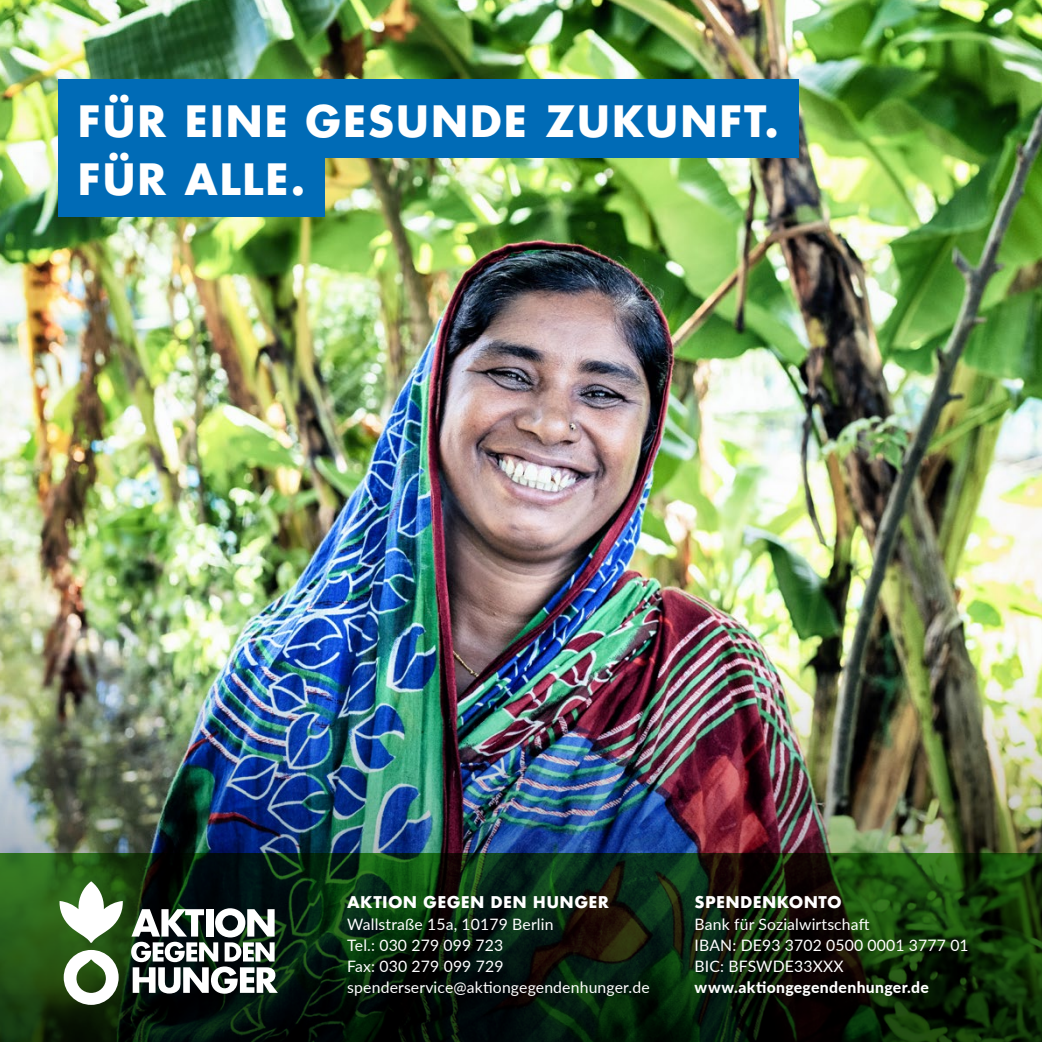
<style>
.page{position:relative;width:1042px;height:1042px;background:#fff}
.page>*{position:absolute;margin:0;border:0;box-sizing:border-box;transform-origin:0 0}
.t1{font:700 42px/57.8px "Futura LT Pro";letter-spacing:.05em;color:#fff}
.t2{font:15.75px/21px "Lato";letter-spacing:.01em;color:#fff}
.t3{font:700 15.75px "Futura";letter-spacing:.02em;color:#fff}
.t4{font:800 15.75px "Lato";letter-spacing:.02em;color:#fff}
</style>
<div class="page">
<img style="left:0;top:0;width:1042px;height:632px">
<img style="left:0;top:632px;width:1042px;height:221px">
<svg style="left:0;top:853px;width:1042px;height:189px;background:#0d260c"></svg>
<div style="left:58px;top:79px;width:741px;height:79px;background:#006bb6"></div>
<div style="left:58px;top:138px;width:267px;height:79px;background:#006bb6"></div>
<svg style="left:64px;top:950px;width:55px;height:55px"></svg>
<svg style="left:60px;top:881px;width:63px;height:62px"></svg>
<svg style="left:131px;top:908px;width:147px;height:85px"></svg>
<h1 class="t1" style="left:78px;top:91px;width:702px">FÜR EINE GESUNDE ZUKUNFT.<br>FÜR ALLE.</h1>
<p class="t3" style="left:347px;top:890px;width:263px">AKTION GEGEN DEN HUNGER</p>
<p class="t2" style="left:347px;top:913px;width:304px">Wallstraße 15a, 10179 Berlin<br>Tel.: 030 279 099 723<br>Fax: 030 279 099 729 spenderservice@aktiongegendenhunger.de</p>
<p class="t3" style="left:694px;top:890px;width:148px">SPENDENKONTO</p>
<p class="t2" style="left:694px;top:913px;width:276px">Bank für Sozialwirtschaft<br>IBAN: DE93 3702 0500 0001 3777 01<br>BIC: BFSWDE33XXX</p>
<p class="t4" style="left:694px;top:975px;width:236px">www.aktiongegendenhunger.de</p>
</div>
